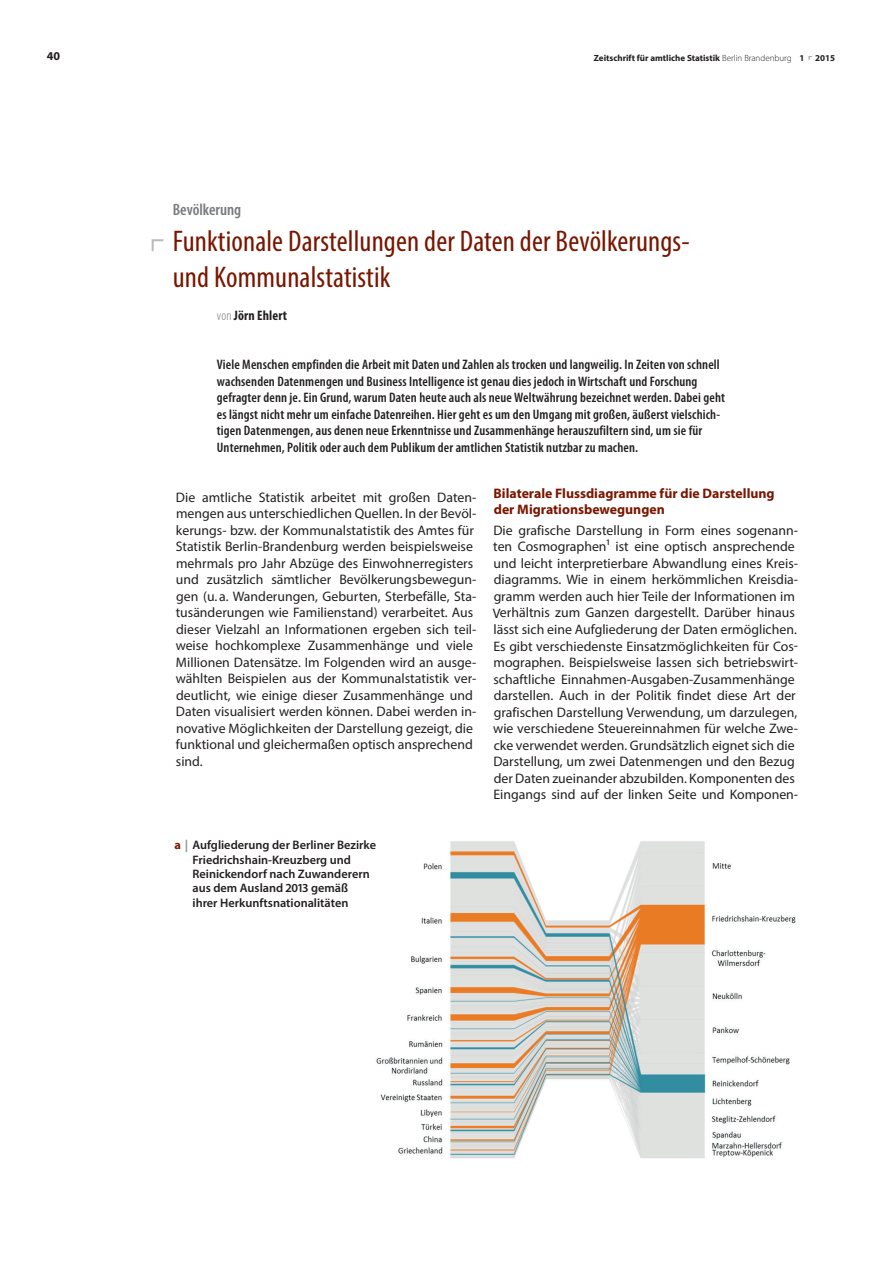
<style>
.page{position:relative;width:893px;height:1263px;background:#fff}
.page>*{position:absolute;margin:0;border:0;box-sizing:border-box;transform-origin:0 0}
.t1{font:condensed 30px/36px "Myriad Pro";letter-spacing:.005em;color:#791600}
.t2{font:600 condensed 16.5px "Myriad Pro";color:#787a7d}
.t3{font:13.8px/16.5px "Myriad Pro";color:#231f20}
.t4{font:600 condensed 13.8px/16.5px "Myriad Pro";letter-spacing:.01em;color:#231f20}
.t5{font:700 13.8px/16.5px "Myriad Pro";color:#791600}
.t6{font:700 condensed 13.8px "Myriad Pro";letter-spacing:.01em;color:#231f20}
.t7{font:600 12.3px/14.4px "Myriad Pro";color:#231f20}
.t8{font:700 12px "Myriad Pro";color:#231f20}
.t9{font:700 9px "Myriad Pro";color:#231f20}
.s1{font-weight:300}
.s2{font-family:"Arial Unicode MS";font-stretch:normal;font-size:42px;color:#babbbe}
.s3{font-weight:300;color:#787a7d}
.s4{font-weight:700;color:#791600}
.s5{font-weight:700;color:#8f9194}
</style>
<div class="page">
<img style="left:376px;top:841px;width:420px;height:318px">
<p class="t8" style="left:47px;top:49px;width:15px">40</p>
<p class="t9" style="left:594px;top:52px;width:243px">Zeitschrift für amtliche Statistik <span class="s1">Berlin Brandenburg</span> 1 <sup>┏</sup> 2015</p>
<p class="t2" style="left:173px;top:199px;width:70px">Bevölkerung</p>
<h1 class="t1" style="left:173px;top:223px;width:518px;text-indent:-26px"><span class="s2">⌜</span> Funktionale Darstellungen der Daten der Bevölkerungs&shy;und Kommunalstatistik</h1>
<p class="t6" style="left:217px;top:307px;width:72px"><span class="s3">von</span> Jörn Ehlert</p>
<p class="t4" style="left:217px;top:356px;width:510px">Viele Menschen empfinden die Arbeit mit Daten und Zahlen als trocken und langweilig. In Zeiten von schnell wachsenden Datenmengen und Business Intelligence ist genau dies jedoch in Wirtschaft und Forschung gefragter denn je. Ein Grund, warum Daten heute auch als neue Weltwährung bezeichnet werden. Dabei geht es längst nicht mehr um einfache Datenreihen. Hier geht es um den Umgang mit großen, äußerst vielschich&shy;tigen Datenmengen, aus denen neue Erkenntnisse und Zusammenhänge herauszufiltern sind, um sie für Unternehmen, Politik oder auch dem Publikum der amtlichen Statistik nutzbar zu machen.</p>
<p class="t3" style="left:176px;top:489px;width:302px">Die amtliche Statistik arbeitet mit großen Daten&shy;mengen aus unterschiedlichen Quellen. In der Bevöl&shy;kerungs- bzw. der Kommunalstatistik des Amtes für Statistik Berlin-Brandenburg werden beispielsweise mehrmals pro Jahr Abzüge des Einwohnerregisters und zusätzlich sämtlicher Bevölkerungsbewegun&shy;gen (u. a. Wanderungen, Geburten, Sterbefälle, Sta&shy;tusänderungen wie Familienstand) verarbeitet. Aus dieser Vielzahl an Informationen ergeben sich teil&shy;weise hochkomplexe Zusammenhänge und viele Millionen Datensätze. Im Folgenden wird an ausge&shy;wählten Beispielen aus der Kommunalstatistik ver&shy;deutlicht, wie einige dieser Zusammenhänge und Daten visualisiert werden können. Dabei werden in&shy;novative Möglichkeiten der Darstellung gezeigt, die funktional und gleichermaßen optisch ansprechend sind.</p>
<p class="t5" style="left:494px;top:484px;width:283px">Bilaterale Flussdiagramme für die Darstellung der Migrationsbewegungen</p>
<p class="t3" style="left:493px;top:522px;width:307px">Die grafische Darstellung in Form eines sogenann&shy;ten Cosmographen¹ ist eine optisch ansprechende und leicht interpretierbare Abwandlung eines Kreis&shy;diagramms. Wie in einem herkömmlichen Kreisdia&shy;gramm werden auch hier Teile der Informationen im Verhältnis zum Ganzen dargestellt. Darüber hinaus lässt sich eine Aufgliederung der Daten ermöglichen.<br>Es gibt verschiedenste Einsatzmöglichkeiten für Cos&shy;mographen. Beispielsweise lassen sich betriebswirt&shy;schaftliche Einnahmen-Ausgaben-Zusammenhänge darstellen. Auch in der Politik findet diese Art der grafischen Darstellung Verwendung, um darzulegen, wie verschiedene Steuereinnahmen für welche Zwe&shy;cke verwendet werden. Grundsätzlich eignet sich die Darstellung, um zwei Datenmengen und den Bezug der Daten zueinander abzubilden. Komponenten des Eingangs sind auf der linken Seite und Komponen-</p>
<p class="t7" style="left:193px;top:837px;width:185px;text-indent:-18px"><span class="s4">a</span> <span class="s5">|</span> Aufgliederung der Berliner Bezirke<br>Friedrichshain-Kreuzberg und<br>Reinickendorf nach Zuwanderern aus dem Ausland 2013 gemäß ihrer Herkunftsnationalitäten</p>
</div>
